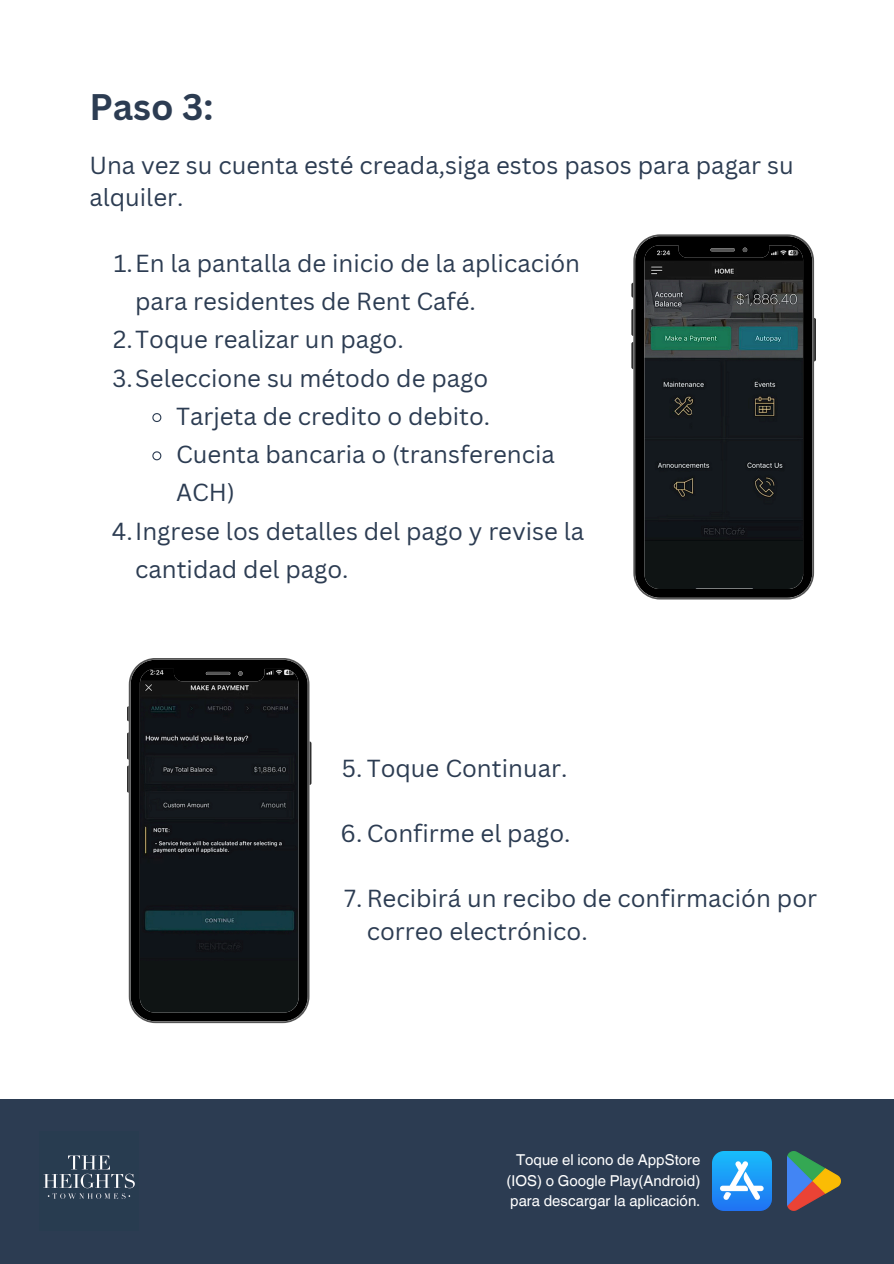
<style>
.page{position:relative;width:894px;height:1264px;background:#fff}
.page>*{position:absolute;margin:0;border:0;box-sizing:border-box;transform-origin:0 0}
.t1{font:700 36px "Canva Sans";color:#2c3c52}
.t2{font:24px/38.2px "Canva Sans";color:#2c3c52}
.t3{font:15px/20.2px "Helvetica World";color:#fff;text-align:justify}
</style>
<div class="page">
<div style="left:0;top:1098px;width:893px;height:165px;background:#2c3c52"></div>
<img style="left:43px;top:1155px;width:92px;height:44px">
<svg style="left:127px;top:706px;width:2px;height:15px"></svg>
<svg style="left:127px;top:732px;width:2px;height:27px"></svg>
<svg style="left:127px;top:765px;width:2px;height:27px"></svg>
<svg style="left:309px;top:741px;width:2px;height:44px"></svg>
<svg style="left:129px;top:658px;width:180px;height:365px;background:#151a1d"></svg>
<svg style="left:152px;top:413px;width:10px;height:9px"></svg>
<svg style="left:152px;top:451px;width:10px;height:10px"></svg>
<svg style="left:631px;top:283px;width:2px;height:15px"></svg>
<svg style="left:631px;top:309px;width:2px;height:27px"></svg>
<svg style="left:631px;top:342px;width:2px;height:27px"></svg>
<svg style="left:813px;top:318px;width:2px;height:43px"></svg>
<svg style="left:633px;top:234px;width:180px;height:365px;background:#1e2426"></svg>
<img style="left:712px;top:1151px;width:59px;height:59px">
<img style="left:787px;top:1151px;width:53px;height:59px">
<h2 class="t1" style="left:89px;top:81px;width:125px">Paso 3:</h2>
<p class="t2" style="left:89px;top:148px;width:705px;line-height:32.7px">Una vez su cuenta esté creada,siga estos pasos para pagar su alquiler.</p>
<h2 class="t2" style="left:135px;top:243px;width:446px;text-indent:-21px">1.En la pantalla de inicio de la aplicación para residentes de Rent Café.</h2>
<p class="t2" style="left:113px;top:320px;width:292px">2.Toque realizar un pago.</p>
<p class="t2" style="left:112px;top:358px;width:377px">3.Seleccione su método de pago</p>
<p class="t2" style="left:176px;top:396px;width:315px">Tarjeta de credito o debito.</p>
<p class="t2" style="left:176px;top:434px;width:380px">Cuenta bancaria o (transferencia<br>ACH)</p>
<p class="t2" style="left:135px;top:511px;width:450px;text-indent:-23px">4.Ingrese los detalles del pago y revise la cantidad del pago.</p>
<p class="t2" style="left:342px;top:748px;width:227px">5. Toque Continuar.</p>
<p class="t2" style="left:340px;top:813px;width:231px">6. Confirme el pago.</p>
<h2 class="t2" style="left:366px;top:881px;width:452px;line-height:32.7px;text-indent:-22px">7. Recibirá un recibo de confirmación por correo electrónico.</h2>
<p class="t3" style="left:506px;top:1149px;width:195px;text-indent:9px">Toque el icono de AppStore (IOS) o Google Play(Android) para descargar la aplicación.</p>
</div>
